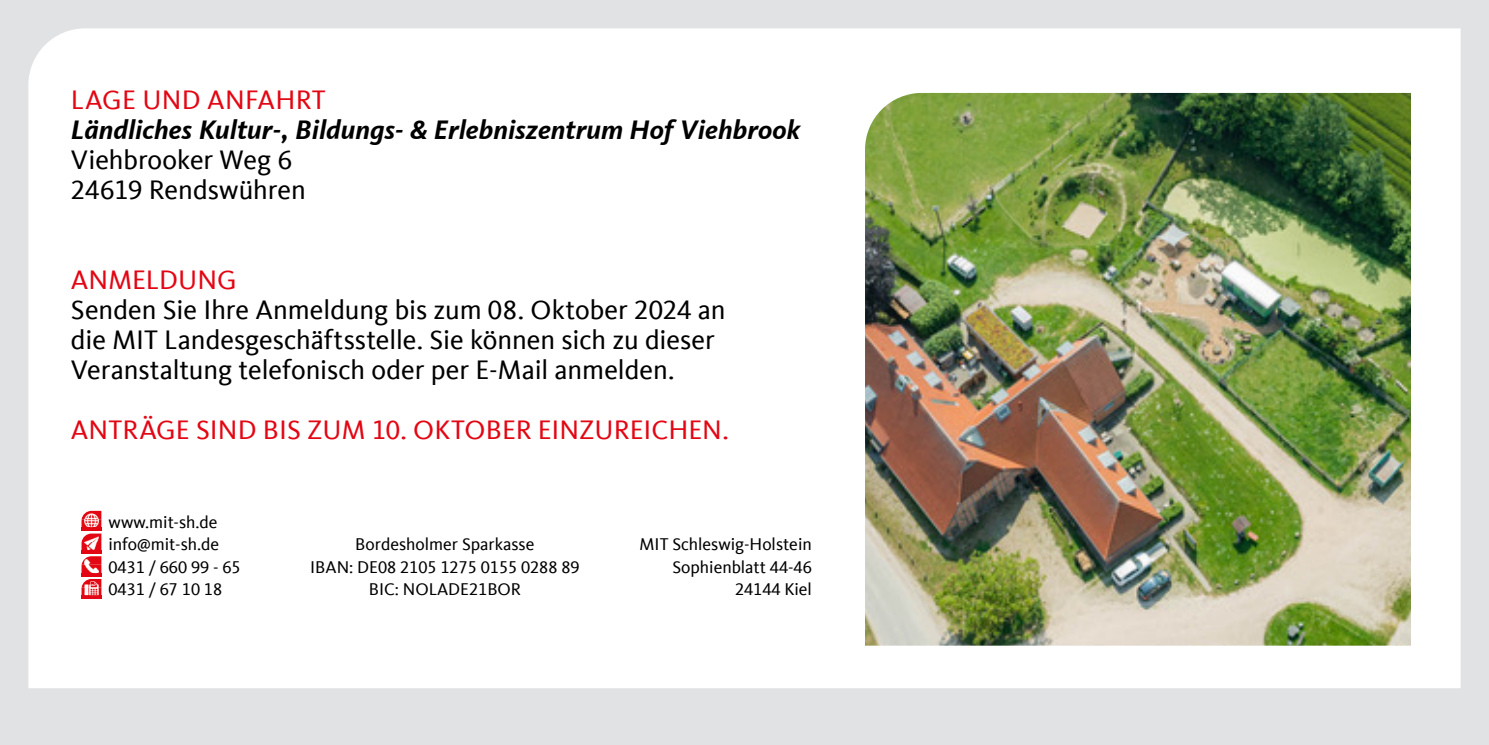
<style>
.page{position:relative;width:1489px;height:745px;background:#fff}
.page>*{position:absolute;margin:0;border:0;box-sizing:border-box;transform-origin:0 0}
.t1{font:27.5px/30px "CDU Kievit Tab";color:#000}
.t2{font:27.5px "CDU Kievit Tab";letter-spacing:.005em;color:#e30613}
.t3{font:italic 700 27.5px "CDU Kievit Tab";color:#000}
.t4{font:17.5px/22.5px "CDU Kievit Tab";color:#000;text-align:right}
</style>
<div class="page">
<div style="left:0;top:0;width:1488px;height:744px;background:#e1e2e4"></div>
<div style="left:28px;top:28px;width:1432px;height:659px;background:#fff"></div>
<img style="left:865px;top:93px;width:545px;height:552px">
<img style="left:81px;top:533px;width:20px;height:20px">
<img style="left:81px;top:510px;width:20px;height:20px">
<img style="left:81px;top:556px;width:20px;height:19px">
<img style="left:81px;top:578px;width:20px;height:20px">
<p class="t2" style="left:71px;top:84px;width:256px">LAGE UND ANFAHRT</p>
<p class="t3" style="left:71px;top:113px;width:731px">Ländliches Kultur-, Bildungs- &amp; Erlebniszentrum Hof Viehbrook</p>
<p class="t1" style="left:71px;top:145px;width:236px">Viehbrooker Weg 6<br>24619 Rendswühren</p>
<p class="t2" style="left:71px;top:264px;width:167px">ANMELDUNG</p>
<p class="t1" style="left:71px;top:295px;width:656px">Senden Sie Ihre Anmeldung bis zum 08. Oktober 2024 an die MIT Landesgeschäftsstelle. Sie können sich zu dieser<br>Veranstaltung telefonisch oder per E-Mail anmelden.</p>
<p class="t2" style="left:71px;top:414px;width:659px">ANTRÄGE SIND BIS ZUM 10. OKTOBER EINZUREICHEN.</p>
<p class="t4" style="left:108px;top:510px;width:134px;text-align:left">www.mit-sh.de info@mit-sh.de<br>0431 / 660 99 - 65<br>0431 / 67 10 18</p>
<p class="t4" style="left:310px;top:533px;width:271px;text-align:center">Bordesholmer Sparkasse<br>IBAN: DE08 2105 1275 0155 0288 89<br>BIC: NOLADE21BOR</p>
<p class="t4" style="left:639px;top:533px;width:174px">MIT Schleswig-Holstein<br>Sophienblatt 44-46<br>24144 Kiel</p>
</div>
